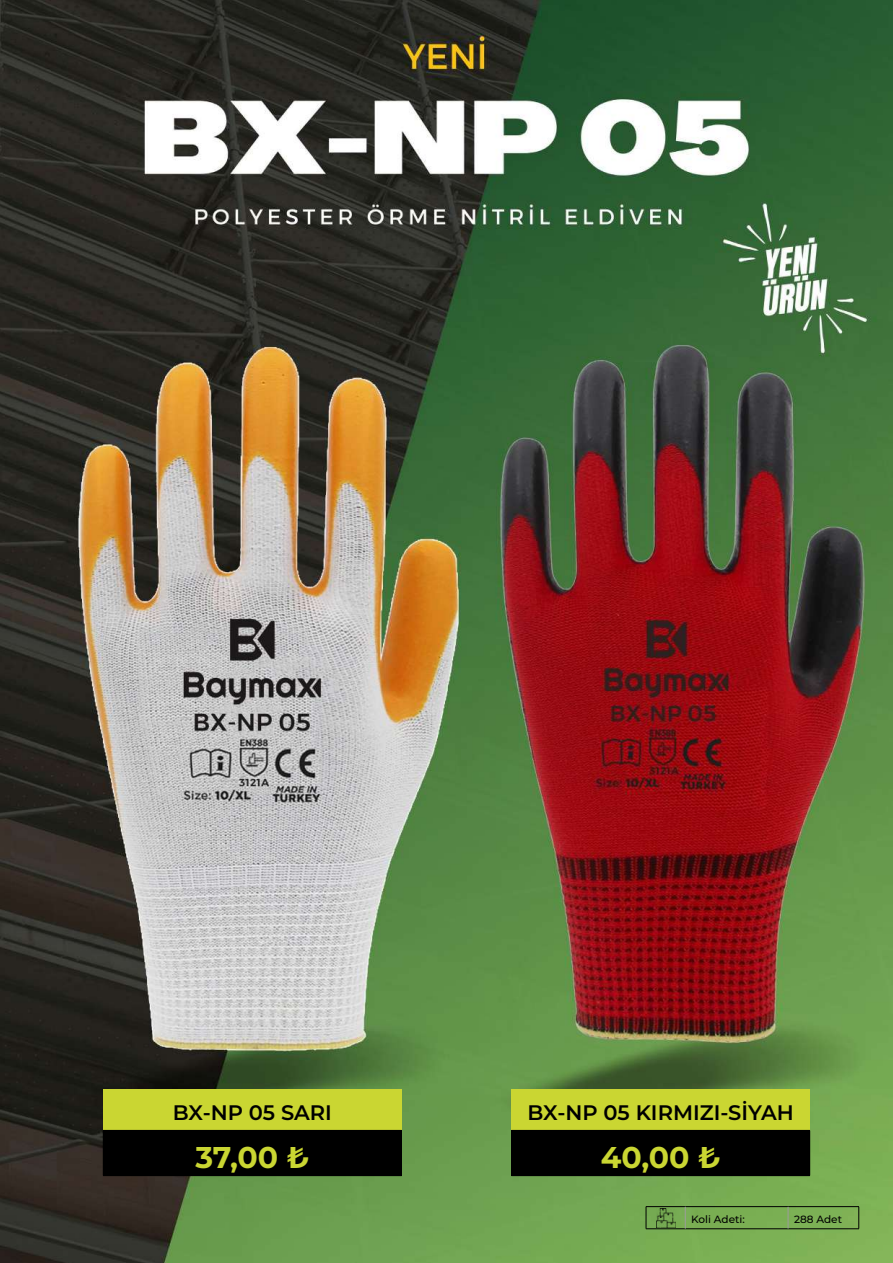
<style>
.page{position:relative;width:893px;height:1263px;background:#fff}
.page>*{position:absolute;margin:0;border:0;box-sizing:border-box;transform-origin:0 0}
.t1{font:700 30px "Montserrat";color:#cad632}
.t2{font:600 21px "Montserrat";color:#000}
.t3{font:500 10.5px "Montserrat";color:#000}
</style>
<div class="page">
<img style="left:1px;top:0;width:892px;height:1263px">
<img style="left:0;top:0;width:1px;height:1263px">
<div style="left:512px;top:1089px;width:298px;height:41px;background:#cad632"></div>
<div style="left:512px;top:1130px;width:298px;height:45px;background:#000"></div>
<hr style="left:511px;top:1130px;width:1px;height:45px;background:#000">
<hr style="left:511px;top:1175px;width:299px;height:1px;background:#000">
<div style="left:103px;top:1089px;width:298px;height:41px;background:#cad632"></div>
<div style="left:103px;top:1130px;width:298px;height:45px;background:#000"></div>
<hr style="left:401px;top:1130px;width:1px;height:45px;background:#000">
<hr style="left:103px;top:1175px;width:299px;height:1px;background:#000">
<hr style="left:646px;top:1206px;width:39px;height:1px;background:#000">
<svg style="left:646px;top:1207px;width:1px;height:21px"></svg>
<hr style="left:685px;top:1206px;width:103px;height:1px;background:#000">
<hr style="left:788px;top:1206px;width:71px;height:1px;background:#000">
<svg style="left:858px;top:1207px;width:1px;height:21px"></svg>
<hr style="left:646px;top:1228px;width:39px;height:1px;background:#000">
<hr style="left:685px;top:1228px;width:103px;height:1px;background:#000">
<hr style="left:788px;top:1228px;width:71px;height:1px;background:#000">
<svg style="left:685px;top:1207px;width:1px;height:21px"></svg>
<svg style="left:788px;top:1207px;width:1px;height:21px"></svg>
<img style="left:657px;top:1208px;width:19px;height:19px">
<p class="t2" style="left:173px;top:1097px;width:161px">BX-NP 05 SARI</p>
<h1 class="t1" style="left:195px;top:1137px;width:115px">37,00 ₺</h1>
<p class="t2" style="left:527px;top:1097px;width:268px">BX-NP 05 KIRMIZI-SİYAH</p>
<h1 class="t1" style="left:601px;top:1137px;width:121px">40,00 ₺</h1>
<p class="t3" style="left:691px;top:1212px;width:55px">Koli Adeti:</p>
<p class="t3" style="left:794px;top:1212px;width:49px">288 Adet</p>
</div>
